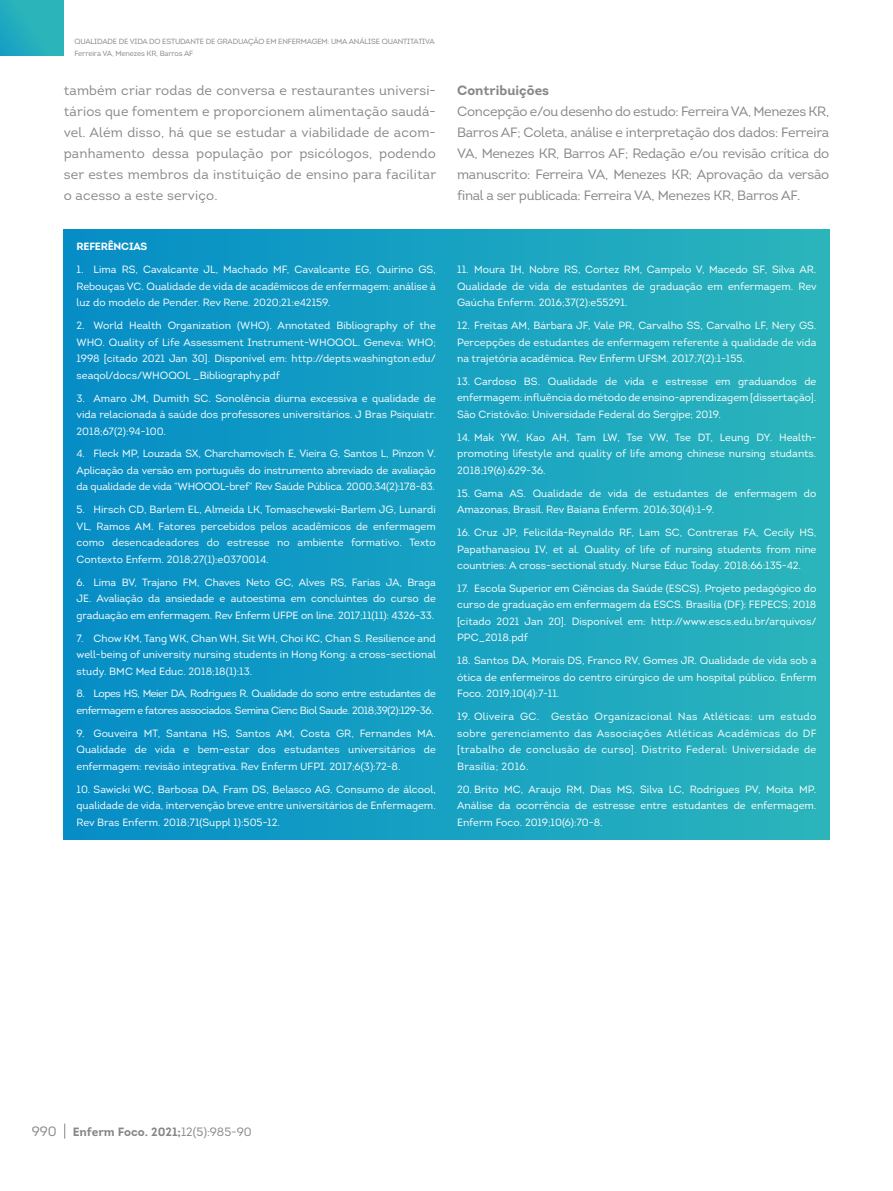
<style>
.page{position:relative;width:893px;height:1191px;background:#fff}
.page>*{position:absolute;margin:0;border:0;box-sizing:border-box;transform-origin:0 0}
.t1{font:13.5px/21px "Intro";letter-spacing:-.01em;color:#878787;text-align:justify}
.t2{font:700 13.5px "Intro";color:#878787}
.t3{font:700 12px "Intro";color:#878787}
.t4{font:10.5px/16.5px "Intro";color:#fff;text-align:justify}
.t5{font:10.5px/16.5px "Intro";letter-spacing:-.04em;color:#fff}
.t6{font:700 10.5px "Intro";letter-spacing:-.02em;color:#fff}
.t7{font:7.5px "Intro";letter-spacing:-.02em;color:#878787}
.s1{font-weight:400;font-size:13.5px}
.s2{font-weight:400}
</style>
<div class="page">
<div style="left:0;top:0;width:64px;height:56px;background:linear-gradient(to right,#1ea8c0,#2eb8b9)"></div>
<div style="left:64px;top:230px;width:765px;height:609px;background:linear-gradient(to right,#058dc7,#2bb5bc)"></div>
<svg style="left:64px;top:1123px;width:1px;height:15px"></svg>
<p class="t7" style="left:74px;top:37px;width:12px">Qualidade</p>
<p class="t7" style="left:119px;top:37px;width:17px">de vida</p>
<p class="t7" style="left:149px;top:37px;width:19px">do estudante</p>
<p class="t7" style="left:206px;top:37px;width:18px">de gradua</p>
<p class="t7" style="left:248px;top:37px;width:36px">ção em enfermagem</p>
<p class="t7" style="left:328px;top:37px;width:10px">: uma</p>
<p class="t7" style="left:349px;top:37px;width:6px">análise</p>
<p class="t7" style="left:382px;top:37px;width:6px">quantitativa</p>
<p class="t7" style="left:74px;top:49px;width:120px">Ferreira VA, Menezes KR, Barros AF</p>
<p class="t1" style="left:64px;top:80px;width:374px">também criar rodas de conversa e restaurantes universi&shy;tários que fomentem e proporcionem alimentação saudá&shy;vel. Além disso, há que se estudar a viabilidade de acom&shy;panhamento dessa população por psicólogos, podendo ser estes membros da instituição de ensino para facilitar o acesso a este serviço.</p>
<p class="t2" style="left:457px;top:82px;width:93px">Contribuições</p>
<p class="t1" style="left:457px;top:101px;width:374px">Concepção e/ou desenho do estudo: Ferreira VA, Menezes KR, Barros AF; Coleta, análise e interpretação dos dados: Ferreira VA, Menezes KR, Barros AF; Redação e/ou revisão crítica do manuscrito: Ferreira VA, Menezes KR; Aprovação da versão final a ser publicada: Ferreira VA, Menezes KR, Barros AF.</p>
<p class="t6" style="left:77px;top:240px;width:72px">REFERÊNCIAS</p>
<p class="t4" style="left:77px;top:261px;width:361px">1. Lima RS, Cavalcante JL, Machado MF, Cavalcante EG, Quirino GS, Rebouças VC. Qualidade de vida de acadêmicos de enfermagem: análise à luz do modelo de Pender. Rev Rene. 2020;21:e42159.</p>
<p class="t4" style="left:77px;top:317px;width:361px">2. World Health Organization (WHO). Annotated Bibliography of the WHO. Quality of Life Assessment Instrument-WHOQOL. Geneva: WHO; 1998 [citado 2021 Jan 30]. Disponível em: http://depts.washington.edu/ seaqol/docs/WHOQOL _Bibliography.pdf</p>
<p class="t4" style="left:77px;top:390px;width:361px">3. Amaro JM, Dumith SC. Sonolência diurna excessiva e qualidade de vida relacionada à saúde dos professores universitários. J Bras Psiquiatr.<br>2018;67(2):94-100.</p>
<p class="t4" style="left:77px;top:445px;width:361px">4. Fleck MP, Louzada SX, Charchamovisch E, Vieira G, Santos L, Pinzon V.<br>Aplicação da versão em português do instrumento abreviado de avaliação da qualidade de vida “WHOQOL-bref” Rev Saúde Pública. 2000;34(2):178-83.</p>
<p class="t4" style="left:77px;top:501px;width:361px">5. Hirsch CD, Barlem EL, Almeida LK, Tomaschewski-Barlem JG, Lunardi VL, Ramos AM. Fatores percebidos pelos acadêmicos de enfermagem como desencadeadores do estresse no ambiente formativo. Texto Contexto Enferm. 2018;27(1):e0370014.</p>
<p class="t4" style="left:77px;top:574px;width:361px">6. Lima BV, Trajano FM, Chaves Neto GC, Alves RS, Farias JA, Braga JE. Avaliação da ansiedade e autoestima em concluintes do curso de graduação em enfermagem. Rev Enferm UFPE on line. 2017;11(11): 4326-33.</p>
<p class="t4" style="left:77px;top:629px;width:361px">7. Chow KM, Tang WK, Chan WH, Sit WH, Choi KC, Chan S. Resilience and well-being of university nursing students in Hong Kong: a cross-sectional study. BMC Med Educ. 2018;18(1):13.</p>
<p class="t5" style="left:77px;top:685px;width:361px">8. Lopes HS, Meier DA, Rodrigues R. Qualidade do sono entre estudantes de enfermagem e fatores associados. Semina Cienc Biol Saude. 2018;39(2):129-36.</p>
<p class="t4" style="left:77px;top:725px;width:361px">9. Gouveira MT, Santana HS, Santos AM, Costa GR, Fernandes MA.<br>Qualidade de vida e bem-estar dos estudantes universitários de enfermagem: revisão integrativa. Rev Enferm UFPI. 2017;6(3):72-8.</p>
<p class="t4" style="left:77px;top:781px;width:361px">10. Sawicki WC, Barbosa DA, Fram DS, Belasco AG. Consumo de álcool, qualidade de vida, intervenção breve entre universitários de Enfermagem.<br>Rev Bras Enferm. 2018;71(Suppl 1):505-12.</p>
<p class="t4" style="left:457px;top:261px;width:361px">11. Moura IH, Nobre RS, Cortez RM, Campelo V, Macedo SF, Silva AR.<br>Qualidade de vida de estudantes de graduação em enfermagem. Rev Gaúcha Enferm. 2016;37(2):e55291.</p>
<p class="t4" style="left:457px;top:317px;width:361px">12. Freitas AM, Bárbara JF, Vale PR, Carvalho SS, Carvalho LF, Nery GS.<br>Percepções de estudantes de enfermagem referente à qualidade de vida na trajetória acadêmica. Rev Enferm UFSM. 2017;7(2):1-155.</p>
<p class="t4" style="left:457px;top:373px;width:361px">13. Cardoso BS. Qualidade de vida e estresse em graduandos de enfermagem: influência do método de ensino-aprendizagem [dissertação].<br>São Cristóvão: Universidade Federal do Sergipe; 2019.</p>
<p class="t4" style="left:457px;top:429px;width:361px">14. Mak YW, Kao AH, Tam LW, Tse VW, Tse DT, Leung DY. Health&shy;promoting lifestyle and quality of life among chinese nursing studants.<br>2018;19(6):629-36.</p>
<p class="t4" style="left:457px;top:485px;width:361px">15. Gama AS. Qualidade de vida de estudantes de enfermagem do<br>Amazonas, Brasil. Rev Baiana Enferm. 2016;30(4):1-9.</p>
<p class="t4" style="left:457px;top:524px;width:361px">16. Cruz JP, Felicilda-Reynaldo RF, Lam SC, Contreras FA, Cecily HS, Papathanasiou IV, et al. Quality of life of nursing students from nine countries: A cross-sectional study. Nurse Educ Today. 2018;66:135-42.</p>
<p class="t4" style="left:457px;top:580px;width:361px">17. Escola Superior em Ciências da Saúde (ESCS). Projeto pedagógico do curso de graduação em enfermagem da ESCS. Brasília (DF): FEPECS; 2018 [citado 2021 Jan 20]. Disponível em: http://www.escs.edu.br/arquivos/ PPC_2018.pdf</p>
<p class="t4" style="left:457px;top:652px;width:361px">18. Santos DA, Morais DS, Franco RV, Gomes JR. Qualidade de vida sob a ótica de enfermeiros do centro cirúrgico de um hospital público. Enferm Foco. 2019;10(4):7-11.</p>
<p class="t4" style="left:457px;top:708px;width:361px">19. Oliveira GC. Gestão Organizacional Nas Atléticas: um estudo sobre gerenciamento das Associações Atléticas Acadêmicas do DF [trabalho de conclusão de curso]. Distrito Federal: Universidade de Brasília; 2016.</p>
<p class="t4" style="left:457px;top:781px;width:361px">20. Brito MC, Araujo RM, Dias MS, Silva LC, Rodrigues PV, Moita MP.<br>Análise da ocorrência de estresse entre estudantes de enfermagem.<br>Enferm Foco. 2019;10(6):70-8.</p>
<p class="t3" style="left:32px;top:1123px;width:221px"><span class="s1">990</span> Enferm Foco. 2021;<span class="s2">12(5):985-90</span></p>
</div>
